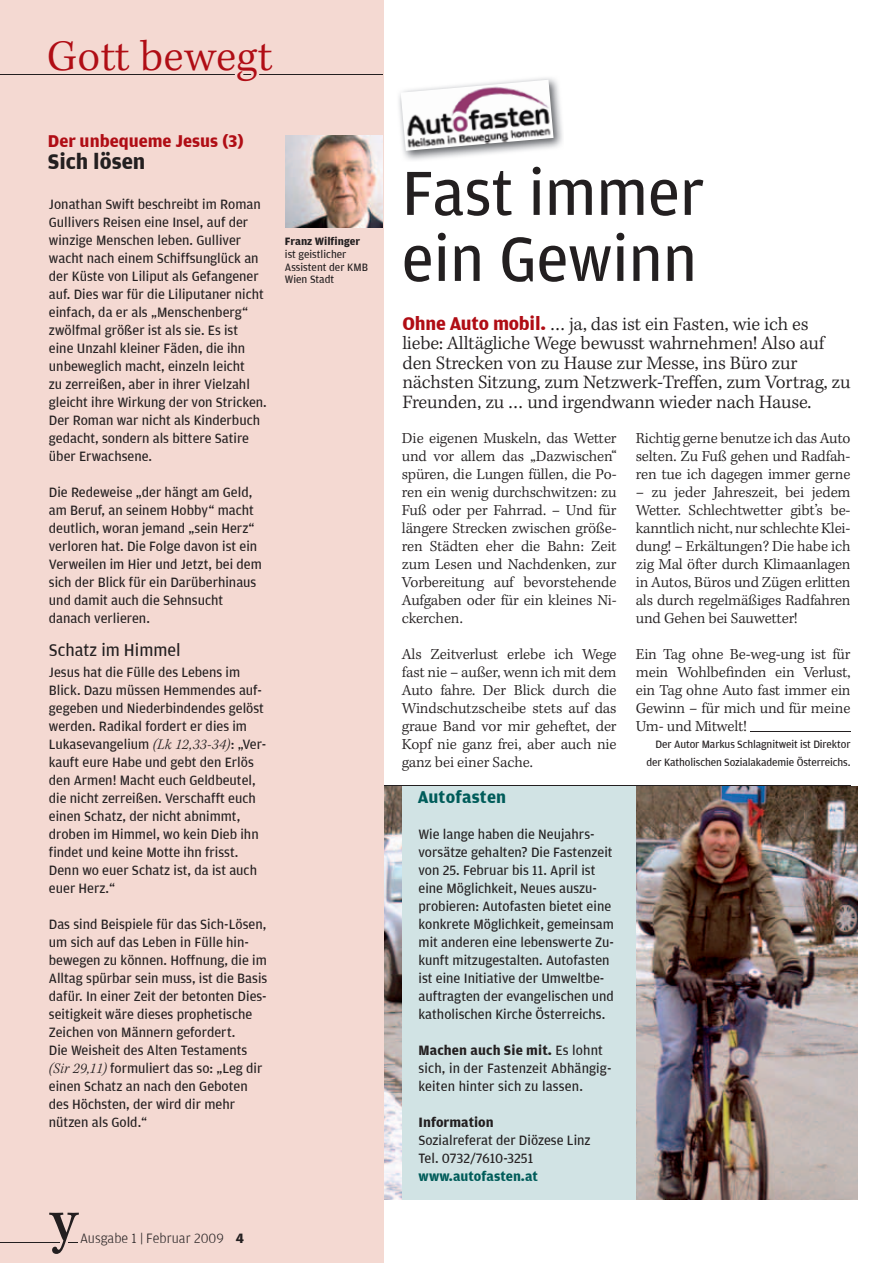
<style>
.page{position:relative;width:893px;height:1263px;background:#fff}
.page>*{position:absolute;margin:0;border:0;box-sizing:border-box;transform-origin:0 0}
.t1{font:66px/66px "Amplitude";color:#231f20}
.t2{font:61.2px "Kepler Std Medium Capt";color:#231f20}
.t3{font:45px "Kepler Std Light Capt";letter-spacing:.005em;color:#b00d15}
.t4{font:700 22.5px "Amplitude";color:#231f20}
.t5{font:19.5px/19.5px "Kepler Std Light Capt";letter-spacing:-.01em;color:#231f20}
.t6{font:700 18px "Amplitude";color:#b00d15}
.t7{font:18px "Amplitude";color:#231f20}
.t8{font:700 18px "Amplitude";letter-spacing:.01em;color:#005c5a}
.t9{font:15.75px/18px "Kepler Std Light Capt";letter-spacing:-.01em;color:#231f20;text-align:justify}
.t10{font:14.25px/18px "Amplitude";color:#231f20}
.t11{font:300 14.25px "Amplitude";color:#231f20}
.t12{font:700 14.25px "Amplitude";color:#005c5a}
.t13{font:700 14.25px "Amplitude";color:#231f20}
.t14{font:11.25px/12.8px "Amplitude";letter-spacing:-.01em;color:#231f20;text-align:right}
.t15{font:700 11.25px "Amplitude";color:#231f20}
.s1{font-family:"Kepler Std";font-weight:300;font-style:italic;font-size:15px}
.s2{font-weight:700}
.s3{font-family:"Amplitude";font-weight:700;color:#b00d15}
</style>
<div class="page">
<img style="left:383px;top:786px;width:474px;height:413px">
<hr style="left:346px;top:785px;width:504px;height:1px;background:#231f20">
<div style="left:0;top:0;width:383px;height:1263px;background:#f4d9d2"></div>
<div style="left:402px;top:786px;width:234px;height:413px;background:#d1e3e4"></div>
<hr style="left:750px;top:731px;width:100px;height:1px;background:#231f20">
<img style="left:285px;top:136px;width:98px;height:91px">
<hr style="left:0;top:74px;width:383px;height:1px;background:#231f20">
<img style="left:399px;top:78px;width:164px;height:82px">
<img style="left:401px;top:80px;width:153px;height:71px">
<hr style="left:0;top:1242px;width:60px;height:1px;background:#231f20">
<h3 class="t3" style="left:47px;top:30px;width:228px">Gott bewegt</h3>
<p class="t6" style="left:48px;top:131px;width:198px">Der unbequeme Jesus (3)</p>
<h3 class="t4" style="left:48px;top:149px;width:99px">Sich lösen</h3>
<p class="t10" style="left:49px;top:195px;width:219px">Jonathan Swift beschreibt im Roman Gullivers Reisen eine Insel, auf der winzige Menschen leben. Gulliver wacht nach einem Schiffsunglück an der Küste von Liliput als Gefangener auf. Dies war für die Liliputaner nicht einfach, da er als „Menschenberg“ zwölfmal größer ist als sie. Es ist<br>eine Unzahl kleiner Fäden, die ihn unbeweglich macht, einzeln leicht<br>zu zerreißen, aber in ihrer Vielzahl gleicht ihre Wirkung der von Stricken.<br>Der Roman war nicht als Kinderbuch gedacht, sondern als bittere Satire über Erwachsene.</p>
<p class="t10" style="left:49px;top:483px;width:214px">Die Redeweise „der hängt am Geld, am Beruf, an seinem Hobby“ macht deutlich, woran jemand „sein Herz“ verloren hat. Die Folge davon ist ein<br>Verweilen im Hier und Jetzt, bei dem sich der Blick für ein Darüberhinaus und damit auch die Sehnsucht danach verlieren.</p>
<p class="t7" style="left:49px;top:640px;width:133px">Schatz im Himmel</p>
<p class="t10" style="left:49px;top:663px;width:219px">Jesus hat die Fülle des Lebens im<br>Blick. Dazu müssen Hemmendes auf&shy;gegeben und Niederbindendes gelöst werden. Radikal fordert er dies im<br>Lukasevangelium <span class="s1">(Lk 12,33-34)</span>: „Ver&shy;kauft eure Habe und gebt den Erlös den Armen! Macht euch Geldbeutel, die nicht zerreißen. Verschafft euch einen Schatz, der nicht abnimmt, droben im Himmel, wo kein Dieb ihn findet und keine Motte ihn frisst.<br>Denn wo euer Schatz ist, da ist auch euer Herz.“</p>
<p class="t10" style="left:49px;top:915px;width:220px">Das sind Beispiele für das Sich-Lösen, um sich auf das Leben in Fülle hin&shy;bewegen zu können. Hoffnung, die im Alltag spürbar sein muss, ist die Basis dafür. In einer Zeit der betonten Dies&shy;seitigkeit wäre dieses prophetische Zeichen von Männern gefordert.<br>Die Weisheit des Alten Testaments <span class="s1">(Sir 29,11)</span> formuliert das so: „Leg dir einen Schatz an nach den Geboten des Höchsten, der wird dir mehr nützen als Gold.“</p>
<p class="t15" style="left:285px;top:235px;width:77px">Franz Wilfinger</p>
<p class="t14" style="left:285px;top:248px;width:85px;text-align:left">ist geistlicher<br>Assistent der KMB<br>Wien Stadt</p>
<h2 class="t2" style="left:50px;top:1185px;width:30px">y</h2>
<p class="t11" style="left:80px;top:1230px;width:166px">Ausgabe 1 | Februar 2009 <span class="s2">4</span></p>
<h1 class="t1" style="left:402px;top:160px;width:304px">Fast immer ein Gewinn</h1>
<p class="t5" style="left:402px;top:315px;width:450px"><span class="s3">Ohne Auto mobil.</span> … ja, das ist ein Fasten, wie ich es liebe: Alltägliche Wege bewusst wahrnehmen! Also auf den Strecken von zu Hause zur Messe, ins Büro zur nächsten Sitzung, zum Netzwerk-Treffen, zum Vortrag, zu Freunden, zu … und irgendwann wieder nach Hause.</p>
<p class="t9" style="left:402px;top:430px;width:216px">Die eigenen Muskeln, das Wetter und vor allem das „Dazwischen“ spüren, die Lungen füllen, die Po&shy;ren ein wenig durchschwitzen: zu Fuß oder per Fahrrad. – Und für längere Strecken zwischen größe&shy;ren Städten eher die Bahn: Zeit zum Lesen und Nachdenken, zur Vorbereitung auf bevorstehende Aufgaben oder für ein kleines Ni&shy;ckerchen.</p>
<p class="t9" style="left:402px;top:646px;width:216px">Als Zeitverlust erlebe ich Wege fast nie – außer, wenn ich mit dem Auto fahre. Der Blick durch die Windschutzscheibe stets auf das graue Band vor mir geheftet, der Kopf nie ganz frei, aber auch nie ganz bei einer Sache.</p>
<p class="t8" style="left:418px;top:787px;width:90px">Autofasten</p>
<p class="t10" style="left:418px;top:825px;width:197px">Wie lange haben die Neujahrs&shy;vorsätze gehalten? Die Fastenzeit von 25. Februar bis 11. April ist eine Möglichkeit, Neues auszu&shy;probieren: Autofasten bietet eine konkrete Möglichkeit, gemeinsam mit anderen eine lebenswerte Zu&shy;kunft mitzugestalten. Autofasten ist eine Initiative der Umweltbe&shy;auftragten der evangelischen und katholischen Kirche Österreichs.</p>
<p class="t10" style="left:418px;top:1041px;width:194px"><span class="s2">Machen auch Sie mit.</span> Es lohnt sich, in der Fastenzeit Abhängig&shy;keiten hinter sich zu lassen.</p>
<p class="t13" style="left:418px;top:1114px;width:77px">Information</p>
<p class="t10" style="left:418px;top:1131px;width:174px">Sozialreferat der Diözese Linz<br>Tel. 0732/7610-3251</p>
<p class="t12" style="left:418px;top:1168px;width:121px">www.autofasten.at</p>
<p class="t9" style="left:636px;top:430px;width:216px">Richtig gerne benutze ich das Auto selten. Zu Fuß gehen und Radfah&shy;ren tue ich dagegen immer gerne</p>
<p class="t9" style="left:636px;top:484px;width:216px">– zu jeder Jahreszeit, bei jedem Wetter. Schlechtwetter gibt’s be&shy;kanntlich nicht, nur schlechte Klei&shy;dung! – Erkältungen? Die habe ich zig Mal öfter durch Klimaanlagen in Autos, Büros und Zügen erlitten als durch regelmäßiges Radfahren und Gehen bei Sauwetter!</p>
<p class="t9" style="left:636px;top:646px;width:216px">Ein Tag ohne Be-weg-ung ist für mein Wohlbefinden ein Verlust, ein Tag ohne Auto fast immer ein Gewinn – für mich und für meine Um- und Mitwelt!</p>
<p class="t14" style="left:647px;top:735px;width:205px;line-height:18px">Der Autor Markus Schlagnitweit ist Direktor der Katholischen Sozialakademie Österreichs.</p>
</div>
